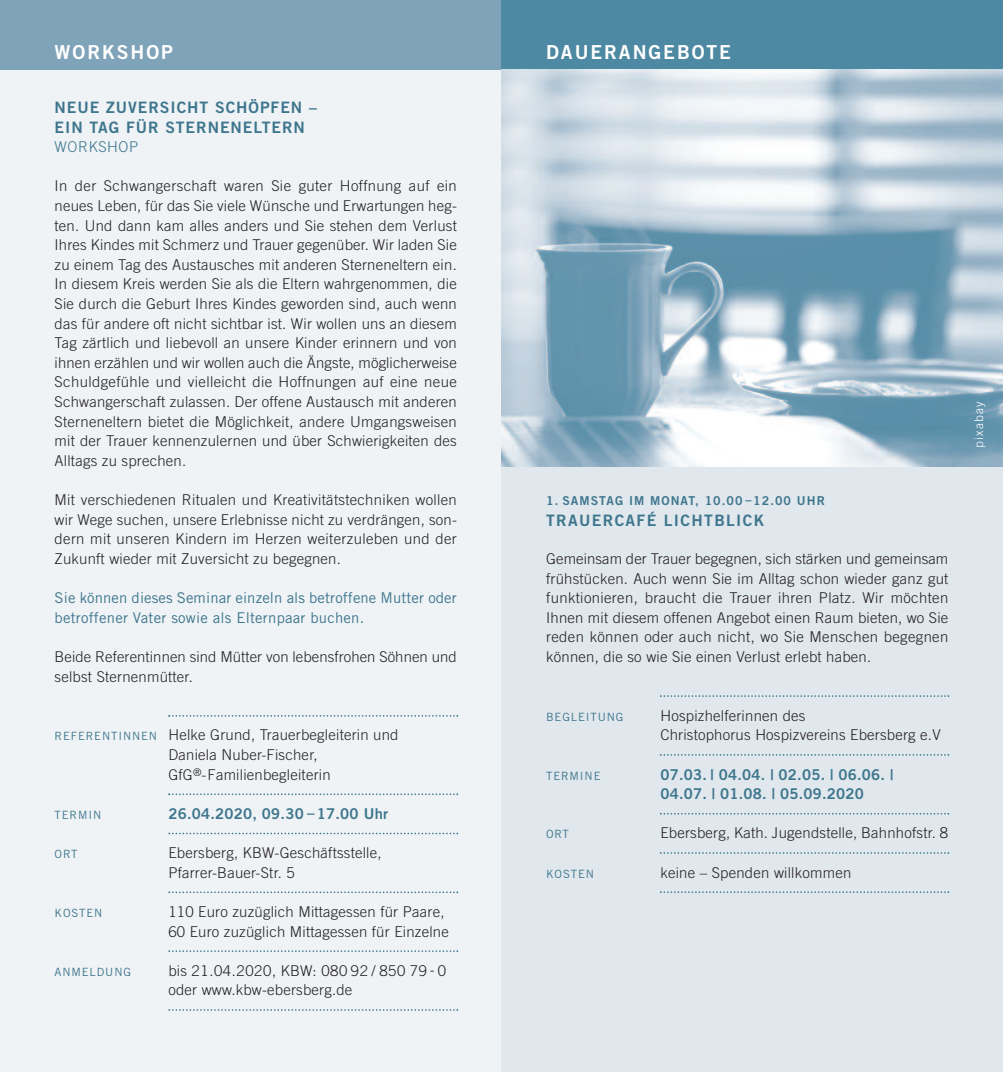
<style>
.page{position:relative;width:1003px;height:1072px;background:#fff}
.page>*{position:absolute;margin:0;border:0;box-sizing:border-box;transform-origin:0 0}
.t1{font:19.25px "Trade Gothic Bold Two";letter-spacing:.1em;color:#fff}
.t2{font:15.75px/19.6px "Trade Gothic Bold Two";letter-spacing:.06em;color:#3e768d}
.t3{font:15.75px "Trade Gothic Bold Two";letter-spacing:.085em;color:#3e768d}
.t4{font:300 14.88px/19.6px "Trade Gothic";letter-spacing:.015em;color:#231f20}
.t5{font:14.88px/19.6px "Trade Gothic";letter-spacing:.005em;color:#3e768d}
.t6{font:14.88px/19.6px "Trade Gothic Bold Two";letter-spacing:.015em;color:#3e768d}
.t7{font:300 14.88px "Trade Gothic";letter-spacing:.04em;color:#3e768d}
.t8{font:12.25px "Trade Gothic Bold Two";letter-spacing:.085em;color:#3e768d}
.t9{font:300 12.25px "Trade Gothic";letter-spacing:.1em;color:#fff}
.t10{font:11.38px "Trade Gothic";letter-spacing:.075em;color:#3e768d}
.s1{font-weight:400;font-size:11.38px;color:#3e768d}
</style>
<div class="page">
<div style="left:0;top:64px;width:501px;height:1007px;background:#eff3f6"></div>
<svg style="left:168px;top:715px;width:290px;height:1px"></svg>
<svg style="left:168px;top:793px;width:290px;height:2px"></svg>
<svg style="left:168px;top:832px;width:290px;height:2px"></svg>
<svg style="left:168px;top:891px;width:290px;height:2px"></svg>
<svg style="left:168px;top:950px;width:290px;height:2px"></svg>
<svg style="left:168px;top:1009px;width:290px;height:2px"></svg>
<div style="left:0;top:0;width:501px;height:69px;background:#7fa3b9"></div>
<div style="left:501px;top:64px;width:501px;height:1007px;background:#e0e7ed"></div>
<div style="left:501px;top:0;width:501px;height:69px;background:#4e89a4"></div>
<svg style="left:660px;top:695px;width:288px;height:2px"></svg>
<svg style="left:660px;top:754px;width:288px;height:1px"></svg>
<svg style="left:660px;top:812px;width:288px;height:2px"></svg>
<svg style="left:660px;top:852px;width:288px;height:1px"></svg>
<svg style="left:660px;top:891px;width:288px;height:2px"></svg>
<img style="left:501px;top:69px;width:501px;height:397px">
<p class="t1" style="left:55px;top:45px;width:120px">WORKSHOP</p>
<p class="t2" style="left:55px;top:99px;width:264px">NEUE ZUVERSICHT SCHÖPFEN –<br>EIN TAG FÜR STERNENELTERN</p>
<p class="t7" style="left:55px;top:141px;width:85px">WORKSHOP</p>
<p class="t4" style="left:55px;top:177px;width:404px;text-align:justify">In der Schwangerschaft waren Sie guter Hoffnung auf ein neues Leben, für das Sie viele Wünsche und Erwartungen heg&shy;ten. Und dann kam alles anders und Sie stehen dem Verlust Ihres Kindes mit Schmerz und Trauer gegenüber. Wir laden Sie zu einem Tag des Austausches mit anderen Sterneneltern ein.<br>In diesem Kreis werden Sie als die Eltern wahrgenommen, die Sie durch die Geburt Ihres Kindes geworden sind, auch wenn das für andere oft nicht sichtbar ist. Wir wollen uns an diesem Tag zärtlich und liebevoll an unsere Kinder erinnern und von ihnen erzählen und wir wollen auch die Ängste, möglicherweise Schuldgefühle und vielleicht die Hoffnungen auf eine neue Schwangerschaft zulassen. Der offene Austausch mit anderen Sterneneltern bietet die Möglichkeit, andere Umgangsweisen mit der Trauer kennenzulernen und über Schwierigkeiten des Alltags zu sprechen.</p>
<p class="t4" style="left:55px;top:491px;width:404px;text-align:justify">Mit verschiedenen Ritualen und Kreativitätstechniken wollen wir Wege suchen, unsere Erlebnisse nicht zu verdrängen, son&shy;dern mit unseren Kindern im Herzen weiterzuleben und der Zukunft wieder mit Zuversicht zu begegnen.</p>
<p class="t5" style="left:55px;top:589px;width:403px">Sie können dieses Seminar einzeln als betroffene Mutter oder betroffener Vater sowie als Elternpaar buchen.</p>
<p class="t4" style="left:55px;top:648px;width:403px">Beide Referentinnen sind Mütter von lebensfrohen Söhnen und selbst Sternenmütter.</p>
<p class="t4" style="left:168px;top:726px;width:232px;text-indent:-114px"><span class="s1">REFERENTINNEN</span> Helke Grund, Trauerbegleiterin und<br>Daniela Nuber-Fischer,<br>GfG<sup>®</sup>-Familienbegleiterin</p>
<p class="t10" style="left:55px;top:810px;width:48px">TERMIN</p>
<p class="t6" style="left:168px;top:805px;width:221px">26.04.2020, 09.30 – 17.00 Uhr</p>
<p class="t10" style="left:55px;top:849px;width:24px">ORT</p>
<p class="t4" style="left:168px;top:844px;width:215px">Ebersberg, KBW-Geschäftsstelle,<br>Pfarrer-Bauer-Str. 5</p>
<p class="t10" style="left:55px;top:908px;width:49px">KOSTEN</p>
<p class="t4" style="left:168px;top:903px;width:282px">110 Euro zuzüglich Mittagessen für Paare,<br>60 Euro zuzüglich Mittagessen für Einzelne</p>
<p class="t10" style="left:55px;top:967px;width:78px">ANMELDUNG</p>
<p class="t4" style="left:168px;top:961px;width:279px">bis 21.04.2020, KBW: 080 92 / 850 79 - 0 oder www.kbw-ebersberg.de</p>
<p class="t1" style="left:546px;top:45px;width:186px">DAUERANGEBOTE</p>
<p class="t8" style="left:546px;top:496px;width:280px">1. SAMSTAG IM MONAT, 10.00 –12.00 UHR</p>
<p class="t3" style="left:546px;top:515px;width:219px">TRAUERCAFÉ LICHTBLICK</p>
<p class="t4" style="left:546px;top:550px;width:403px;text-align:justify">Gemeinsam der Trauer begegnen, sich stärken und gemeinsam frühstücken. Auch wenn Sie im Alltag schon wieder ganz gut funktionieren, braucht die Trauer ihren Platz. Wir möchten Ihnen mit diesem offenen Angebot einen Raum bieten, wo Sie reden können oder auch nicht, wo Sie Menschen begegnen können, die so wie Sie einen Verlust erlebt haben.</p>
<p class="t10" style="left:546px;top:712px;width:79px">BEGLEITUNG</p>
<p class="t4" style="left:660px;top:707px;width:281px">Hospizhelferinnen des<br>Christophorus Hospizvereins Ebersberg e.V</p>
<p class="t10" style="left:546px;top:771px;width:56px">TERMINE</p>
<p class="t6" style="left:660px;top:766px;width:234px">07.03. | 04.04. | 02.05. | 06.06. |<br>04.07. | 01.08. | 05.09.2020</p>
<p class="t10" style="left:546px;top:830px;width:24px">ORT</p>
<p class="t4" style="left:660px;top:824px;width:289px">Ebersberg, Kath. Jugendstelle, Bahnhofstr. 8</p>
<p class="t10" style="left:546px;top:869px;width:49px">KOSTEN</p>
<p class="t4" style="left:660px;top:863px;width:192px">keine – Spenden willkommen</p>
<p class="t9" style="left:973px;top:448px;width:48px;rotate:-90deg">pixabay</p>
</div>
